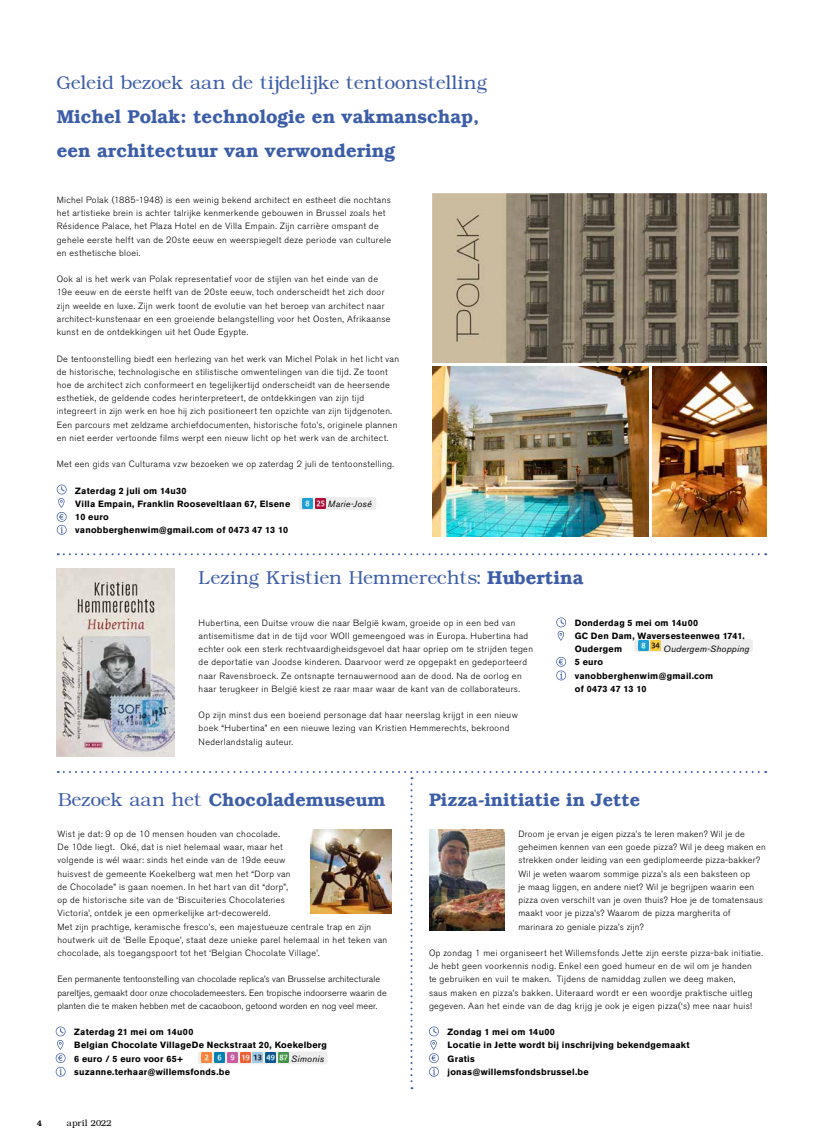
<style>
.page{position:relative;width:823px;height:1146px;background:#fff}
.page>*{position:absolute;margin:0;border:0;box-sizing:border-box;transform-origin:0 0}
.t1{font:600 18.5px/34px "Bookman";color:#3c5da8}
.t2{font:600 18px "Bookman";color:#3c5da8}
.t3{font:300 17px "Bookman";color:#3c5da8}
.t4{font:300 9px/13.2px "Akzidenz Grotesk BE";letter-spacing:.04em;color:#000}
.t5{font:700 9px/13.2px "Akzidenz Grotesk BE";letter-spacing:.03em;color:#000}
.t6{font:300 9px/13.2px "Akzidenz Grotesk BE";letter-spacing:.01em;color:#000}
.t7{font:italic 9px "Akzidenz Grotesk BE";letter-spacing:.03em;color:#000}
.t8{font:300 8px "Bookman";letter-spacing:.01em;color:#000}
.t9{font:600 8px "Bookman";color:#131313}
.s1{font-weight:600;font-size:18.5px}
.s2{font-weight:300;font-size:17px}
</style>
<div class="page">
<svg style="left:58px;top:553px;width:707px;height:2px"></svg>
<svg style="left:57px;top:484px;width:10px;height:50px"></svg>
<div style="left:298px;top:497px;width:78px;height:13px;background:#ededed;border-radius:3px"></div>
<svg style="left:302px;top:498px;width:23px;height:10px"></svg>
<img style="left:432px;top:194px;width:333px;height:168px">
<img style="left:432px;top:366px;width:216px;height:170px">
<img style="left:652px;top:366px;width:113px;height:170px">
<img style="left:57px;top:568px;width:117px;height:188px">
<svg style="left:556px;top:617px;width:9px;height:23px"></svg>
<svg style="left:556px;top:656px;width:9px;height:24px"></svg>
<div style="left:634px;top:639px;width:118px;height:13px;background:#ededed;border-radius:3px"></div>
<svg style="left:638px;top:640px;width:22px;height:10px"></svg>
<svg style="left:56px;top:771px;width:709px;height:317px"></svg>
<img style="left:310px;top:829px;width:81px;height:83px">
<h3 class="t3" style="left:57px;top:72px;width:432px">Geleid bezoek aan de tijdelijke tentoonstelling</h3>
<h1 class="t1" style="left:57px;top:99px;width:424px">Michel Polak: technologie en vakmanschap, een architectuur van verwondering</h1>
<p class="t4" style="left:57px;top:193px;width:335px">Michel Polak (1885-1948) is een weinig bekend architect en estheet die nochtans het artistieke brein is achter talrijke kenmerkende gebouwen in Brussel zoals het Résidence Palace, het Plaza Hotel en de Villa Empain. Zijn carrière omspant de gehele eerste helft van de 20ste eeuw en weerspiegelt deze periode van culturele en esthetische bloei.</p>
<p class="t4" style="left:57px;top:273px;width:335px">Ook al is het werk van Polak representatief voor de stijlen van het einde van de 19e eeuw en de eerste helft van de 20ste eeuw, toch onderscheidt het zich door zijn weelde en luxe. Zijn werk toont de evolutie van het beroep van architect naar architect-kunstenaar en een groeiende belangstelling voor het Oosten, Afrikaanse kunst en de ontdekkingen uit het Oude Egypte.</p>
<p class="t4" style="left:57px;top:352px;width:344px">De tentoonstelling biedt een herlezing van het werk van Michel Polak in het licht van de historische, technologische en stilistische omwentelingen van die tijd. Ze toont hoe de architect zich conformeert en tegelijkertijd onderscheidt van de heersende esthetiek, de geldende codes herinterpreteert, de ontdekkingen van zijn tijd integreert in zijn werk en hoe hij zich positioneert ten opzichte van zijn tijdgenoten.<br>Een parcours met zeldzame archiefdocumenten, historische foto’s, originele plannen en niet eerder vertoonde films werpt een nieuw licht op het werk van de architect.</p>
<p class="t4" style="left:57px;top:457px;width:338px">Met een gids van Culturama vzw bezoeken we op zaterdag 2 juli de tentoonstelling.</p>
<p class="t5" style="left:75px;top:484px;width:216px">Zaterdag 2 juli om 14u30<br>Villa Empain, Franklin Rooseveltlaan 67, Elsene<br>10 euro<br>vanobberghenwim@gmail.com of 0473 47 13 10</p>
<p class="t7" style="left:328px;top:498px;width:45px">Marie-José</p>
<h3 class="t3" style="left:198px;top:567px;width:386px">Lezing Kristien Hemmerechts: <span class="s1">Hubertina</span></h3>
<p class="t5" style="left:574px;top:616px;width:171px">Donderdag 5 mei om 14u00<br>GC Den Dam, Waversesteenweg 1741,<br>Oudergem<br>5 euro<br>vanobberghenwim@gmail.com<br>of 0473 47 13 10</p>
<p class="t4" style="left:198px;top:616px;width:336px">Hubertina, een Duitse vrouw die naar België kwam, groeide op in een bed van antisemitisme dat in de tijd voor WOII gemeengoed was in Europa. Hubertina had echter ook een sterk rechtvaardigheidsgevoel dat haar opriep om te strijden tegen de deportatie van Joodse kinderen. Daarvoor werd ze opgepakt en gedeporteerd naar Ravensbroeck. Ze ontsnapte ternauwernood aan de dood. Na de oorlog en haar terugkeer in België kiest ze raar maar waar de kant van de collaborateurs.</p>
<p class="t4" style="left:198px;top:708px;width:320px">Op zijn minst dus een boeiend personage dat haar neerslag krijgt in een nieuw boek “Hubertina” en een nieuwe lezing van Kristien Hemmerechts, bekroond<br>Nederlandstalig auteur.</p>
<p class="t7" style="left:663px;top:643px;width:87px">Oudergem-Shopping</p>
<h2 class="t2" style="left:58px;top:788px;width:328px"><span class="s2">Bezoek aan het</span> Chocolademuseum</h2>
<p class="t4" style="left:57px;top:827px;width:331px">Wist je dat: 9 op de 10 mensen houden van chocolade.<br>De 10de liegt. Oké, dat is niet helemaal waar, maar het<br>volgende is wél waar: sinds het einde van de 19de eeuw<br>huisvest de gemeente Koekelberg wat men het “Dorp van<br>de Chocolade” is gaan noemen. In het hart van dit “dorp”,<br>op de historische site van de ‘Biscuiteries Chocolateries<br>Victoria’, ontdek je een opmerkelijke art-decowereld.<br>Met zijn prachtige, keramische fresco’s, een majestueuze centrale trap en zijn houtwerk uit de ‘Belle Epoque’, staat deze unieke parel helemaal in het teken van chocolade, als toegangspoort tot het ‘Belgian Chocolate Village’.</p>
<p class="t6" style="left:57px;top:972px;width:330px">Een permanente tentoonstelling van chocolade replica’s van Brusselse architecturale pareltjes, gemaakt door onze chocolademeesters. Een tropische indoorserre waarin de planten die te maken hebben met de cacaoboon, getoond worden en nog veel meer.</p>
<p class="t5" style="left:74px;top:1025px;width:254px">Zaterdag 21 mei om 14u00<br>Belgian Chocolate VillageDe Neckstraat 20, Koekelberg 6 euro / 5 euro voor 65+ suzanne.terhaar@willemsfonds.be</p>
<p class="t7" style="left:291px;top:1052px;width:34px">Simonis</p>
<p class="t9" style="left:37px;top:1118px;width:7px">4</p>
<p class="t8" style="left:67px;top:1118px;width:46px">april 2022</p>
<h2 class="t2" style="left:429px;top:788px;width:212px">Pizza-initiatie in Jette</h2>
<p class="t4" style="left:518px;top:827px;width:249px">Droom je ervan je eigen pizza’s te leren maken? Wil je de geheimen kennen van een goede pizza? Wil je deeg maken en strekken onder leiding van een gediplomeerde pizza-bakker?<br>Wil je weten waarom sommige pizza’s als een baksteen op<br>je maag liggen, en andere niet? Wil je begrijpen waarin een pizza oven verschilt van je oven thuis? Hoe je de tomatensaus maakt voor je pizza’s? Waarom de pizza margherita of marinara zo geniale pizza’s zijn?</p>
<p class="t4" style="left:429px;top:946px;width:335px">Op zondag 1 mei organiseert het Willemsfonds Jette zijn eerste pizza-bak initiatie.<br>Je hebt geen voorkennis nodig. Enkel een goed humeur en de wil om je handen<br>te gebruiken en vuil te maken. Tijdens de namiddag zullen we deeg maken,<br>saus maken en pizza’s bakken. Uiteraard wordt er een woordje praktische uitleg gegeven. Aan het einde van de dag krijg je ook je eigen pizza(‘s) mee naar huis!</p>
<p class="t5" style="left:447px;top:1025px;width:243px">Zondag 1 mei om 14u00<br>Locatie in Jette wordt bij inschrijving bekendgemaakt<br>Gratis<br>jonas@willemsfondsbrussel.be</p>
</div>
